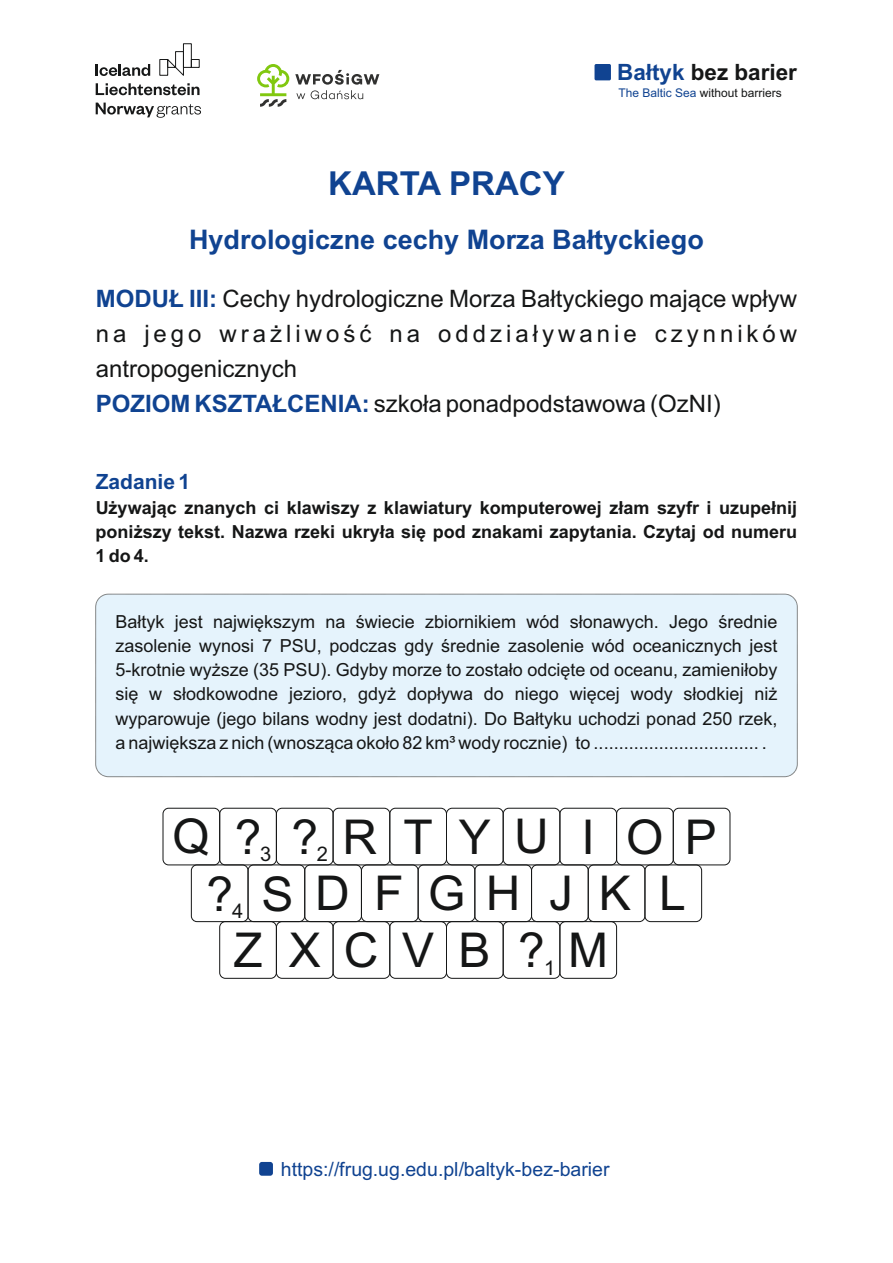
<style>
.page{position:relative;width:893px;height:1263px;background:#fff}
.page>*{position:absolute;margin:0;border:0;box-sizing:border-box;transform-origin:0 0}
.t1{font:48px "Arial";letter-spacing:.51em;color:#151616}
.t2{font:700 33px "Arial";color:#104391}
.t3{font:700 27px "Arial";color:#104391}
.t4{font:24px/34.8px "Arial";color:#151616}
.t5{font:700 22.5px "Arial";color:#151616}
.t6{font:700 21px "Arial";color:#104391}
.t7{font:20.1px "Arial";color:#151616}
.t8{font:19.5px "Arial";color:#104391}
.t9{font:18px/24.2px "Arial";color:#151616;text-align:justify}
.t10{font:700 18px/24.2px "Arial";color:#151616;text-align:justify}
.t11{font:12px "Arial";color:#151616}
.s1{color:#104391}
.s2{font-weight:700;color:#104391}
</style>
<div class="page">
<div style="left:183px;top:43px;width:9px;height:25px;border:1px solid #171818"></div>
<svg style="left:96px;top:51px;width:104px;height:44px"></svg>
<svg style="left:96px;top:103px;width:105px;height:15px"></svg>
<svg style="left:257px;top:64px;width:32px;height:43px"></svg>
<svg style="left:295px;top:70px;width:84px;height:29px"></svg>
<div style="left:594px;top:64px;width:17px;height:16px;background:#104391;border-radius:2px"></div>
<div style="left:259px;top:1162px;width:14px;height:14px;background:#104391;border-radius:3px"></div>
<div style="left:96px;top:594px;width:701px;height:183px;background:#e5f3fc;border:1px dashed #4e4e4d;border-radius:13px"></div>
<div style="left:276px;top:921px;width:57px;height:58px;border:1px solid #151616;border-radius:6px"></div>
<div style="left:333px;top:921px;width:57px;height:58px;border:1px solid #151616;border-radius:6px"></div>
<div style="left:389px;top:921px;width:58px;height:58px;border:1px solid #151616;border-radius:6px"></div>
<div style="left:503px;top:921px;width:57px;height:58px;border:1px solid #151616;border-radius:6px"></div>
<div style="left:219px;top:921px;width:58px;height:58px;border:1px solid #151616;border-radius:6px"></div>
<div style="left:446px;top:921px;width:58px;height:58px;border:1px solid #151616;border-radius:6px"></div>
<div style="left:559px;top:921px;width:58px;height:58px;border:1px solid #151616;border-radius:6px"></div>
<div style="left:163px;top:808px;width:57px;height:57px;border:1px solid #151616;border-radius:6px"></div>
<div style="left:389px;top:808px;width:58px;height:57px;border:1px solid #151616;border-radius:6px"></div>
<div style="left:446px;top:808px;width:58px;height:57px;border:1px solid #151616;border-radius:6px"></div>
<div style="left:616px;top:808px;width:58px;height:57px;border:1px solid #151616;border-radius:6px"></div>
<div style="left:219px;top:808px;width:58px;height:57px;border:1px solid #151616;border-radius:6px"></div>
<div style="left:673px;top:808px;width:57px;height:57px;border:1px solid #151616;border-radius:6px"></div>
<div style="left:276px;top:808px;width:57px;height:57px;border:1px solid #151616;border-radius:6px"></div>
<div style="left:503px;top:808px;width:57px;height:57px;border:1px solid #151616;border-radius:6px"></div>
<div style="left:333px;top:808px;width:57px;height:57px;border:1px solid #151616;border-radius:6px"></div>
<div style="left:559px;top:808px;width:58px;height:57px;border:1px solid #151616;border-radius:6px"></div>
<div style="left:304px;top:864px;width:58px;height:58px;border:1px solid #151616;border-radius:6px"></div>
<div style="left:531px;top:864px;width:58px;height:58px;border:1px solid #151616;border-radius:6px"></div>
<div style="left:361px;top:864px;width:58px;height:58px;border:1px solid #151616;border-radius:6px"></div>
<div style="left:588px;top:864px;width:57px;height:58px;border:1px solid #151616;border-radius:6px"></div>
<div style="left:191px;top:864px;width:57px;height:58px;border:1px solid #151616;border-radius:6px"></div>
<div style="left:418px;top:864px;width:57px;height:58px;border:1px solid #151616;border-radius:6px"></div>
<div style="left:644px;top:864px;width:58px;height:58px;border:1px solid #151616;border-radius:6px"></div>
<div style="left:248px;top:864px;width:57px;height:58px;border:1px solid #151616;border-radius:6px"></div>
<div style="left:474px;top:864px;width:58px;height:58px;border:1px solid #151616;border-radius:6px"></div>
<p class="t5" style="left:617px;top:64px;width:181px"><span class="s1">Bałtyk</span> bez barier</p>
<p class="t11" style="left:619px;top:89px;width:165px"><span class="s1">The Baltic Sea</span> without barriers</p>
<h2 class="t2" style="left:328px;top:171px;width:238px">KARTA PRACY</h2>
<h3 class="t3" style="left:189px;top:230px;width:516px">Hydrologiczne cechy Morza Bałtyckiego</h3>
<h3 class="t4" style="left:96px;top:283px;width:703px"><span class="s2">MODUŁ III:</span> Cechy hydrologiczne Morza Bałtyckiego mające wpływ na jego wrażliwość na oddziaływanie czynników antropogenicznych<br><span class="s2">POZIOM KSZTAŁCENIA:</span> szkoła ponadpodstawowa (OzNI)</h3>
<p class="t6" style="left:96px;top:473px;width:96px">Zadanie 1</p>
<p class="t10" style="left:96px;top:497px;width:703px">Używając znanych ci klawiszy z klawiatury komputerowej złam szyfr i uzupełnij poniższy tekst. Nazwa rzeki ukryła się pod znakami zapytania. Czytaj od numeru 1 do 4.</p>
<p class="t9" style="left:115px;top:611px;width:664px">Bałtyk jest największym na świecie zbiornikiem wód słonawych. Jego średnie zasolenie wynosi 7 PSU, podczas gdy średnie zasolenie wód oceanicznych jest 5-krotnie wyższe (35 PSU). Gdyby morze to zostało odcięte od oceanu, zamieniłoby się w słodkowodne jezioro, gdyż dopływa do niego więcej wody słodkiej niż wyparowuje (jego bilans wodny jest dodatni). Do Bałtyku uchodzi ponad 250 rzek, a największa z nich (wnosząca około 82 km³ wody rocznie) to ................................. .</p>
<h1 class="t1" style="left:173px;top:818px;width:90px">Q ?</h1>
<p class="t7" style="left:260px;top:847px;width:13px">3</p>
<h1 class="t1" style="left:292px;top:819px;width:28px">?</h1>
<p class="t7" style="left:317px;top:847px;width:13px">2</p>
<h1 class="t1" style="left:343px;top:819px;width:376px">RTYU IOP</h1>
<h1 class="t1" style="left:206px;top:876px;width:28px">?</h1>
<p class="t7" style="left:232px;top:903px;width:13px">4</p>
<h1 class="t1" style="left:261px;top:875px;width:426px">SDFGHJKL</h1>
<h1 class="t1" style="left:233px;top:932px;width:313px">ZXCVB?</h1>
<p class="t7" style="left:544px;top:960px;width:13px">1</p>
<h1 class="t1" style="left:568px;top:932px;width:41px">M</h1>
<p class="t8" style="left:281px;top:1162px;width:330px">https://frug.ug.edu.pl/baltyk-bez-barier</p>
</div>
